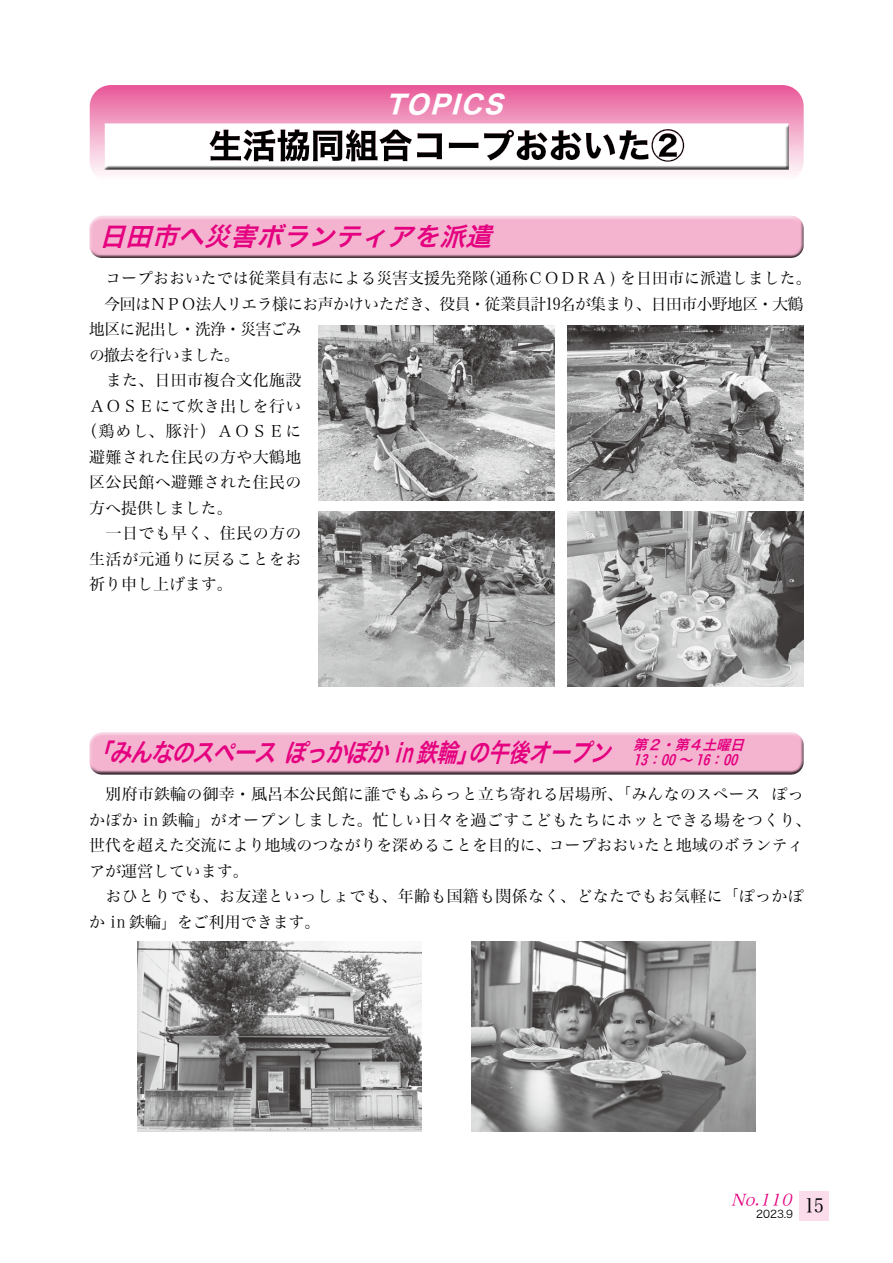
<style>
.page{position:relative;width:893px;height:1263px;background:#fff}
.page>*{position:absolute;margin:0;border:0;box-sizing:border-box;transform-origin:0 0}
.t1{font:italic 25.5px "Hiragino Kaku W6 90 ms RKSJ H";color:#e4007f;scale:.85 1}
.t2{font:italic 25.5px "Hiragino Kaku W6 90 ms RKSJ H";color:#e4007f}
.t3{font:italic 25.5px "Hiragino Kaku W7 90 msp RKSJ H";color:#fff}
.t4{font:15.9px/25.5px "Hiragino Min W3 90 ms RKSJ H";letter-spacing:.015em;color:#000}
.t5{font:15.9px "Hiragino Min W3 90 ms RKSJ H";letter-spacing:-.035em;color:#000}
.t6{font:15.9px "Hiragino Min W3 90 ms RKSJ H";letter-spacing:-.04em;color:#000}
.t7{font:15.9px "Hiragino Min W3 90 ms RKSJ H";letter-spacing:.075em;color:#000}
.t8{font:15.9px "Hiragino Min W3 90 ms RKSJ H";letter-spacing:-.05em;color:#000}
.t9{font:italic 15.9px "Hiragino Min W3 90 msp RKSJ H";color:#e4007f}
.t10{font:italic 13.8px/14.9px "Hiragino Kaku W6 90 ms RKSJ H";color:#e4007f}
.t11{font:10.65px "Hiragino Kaku W3 90 msp RKSJ H";color:#000}
</style>
<div class="page">
<svg style="left:90px;top:85px;width:714px;height:90px;background:#ee89b6"></svg>
<div style="left:89px;top:211px;width:716px;height:43px;background:#fff;opacity:.75"></div>
<div style="left:89px;top:219px;width:717px;height:40px;background:#000;opacity:.75"></div>
<div style="left:89px;top:728px;width:716px;height:42px;background:#fff;opacity:.75"></div>
<div style="left:89px;top:736px;width:717px;height:40px;background:#000;opacity:.75"></div>
<img style="left:567px;top:325px;width:237px;height:176px">
<img style="left:567px;top:511px;width:237px;height:176px">
<img style="left:319px;top:325px;width:236px;height:176px">
<img style="left:319px;top:511px;width:236px;height:176px">
<img style="left:471px;top:941px;width:285px;height:190px">
<img style="left:137px;top:941px;width:285px;height:190px">
<div style="left:104px;top:121px;width:687px;height:48px;background:#f19ec2"></div>
<div style="left:104px;top:122px;width:687px;height:49px;background:#000;opacity:.75"></div>
<div style="left:799px;top:1191px;width:30px;height:29px;background:#fadcea"></div>
<h1 class="t3" style="left:386px;top:91px;width:126px">TOPICS</h1>
<h1 class="t2" style="left:99px;top:224px;width:401px">日田市へ災害ボランティアを派遣</h1>
<p class="t4" style="left:89px;top:266px;width:724px">　コープおおいたでは従業員有志による災害支援先発隊（通称ＣＯＤＲＡ )を日田市に派遣しました。</p>
<p class="t5" style="left:89px;top:295px;width:716px">　今回はＮＰＯ法人リエラ様にお声かけいただき、役員・従業員計19名が集まり、日田市小野地区・大鶴</p>
<p class="t6" style="left:89px;top:321px;width:214px">地区に泥出し・洗浄・災害ごみ</p>
<p class="t8" style="left:89px;top:346px;width:152px">の撤去を行いました。</p>
<p class="t4" style="left:89px;top:368px;width:214px">　また、日田市複合文化施設</p>
<p class="t4" style="left:89px;top:393px;width:214px">ＡＯＳＥにて炊き出しを行い</p>
<p class="t7" style="left:81px;top:423px;width:222px">（鶏めし、豚汁）ＡＯＳＥに</p>
<p class="t4" style="left:89px;top:444px;width:214px">避難された住民の方や大鶴地</p>
<p class="t4" style="left:89px;top:470px;width:214px">区公民館へ避難された住民の</p>
<p class="t4" style="left:89px;top:495px;width:145px">方へ提供しました。</p>
<p class="t4" style="left:89px;top:521px;width:214px">　一日でも早く、住民の方の</p>
<p class="t4" style="left:89px;top:546px;width:214px">生活が元通りに戻ることをお</p>
<p class="t4" style="left:89px;top:572px;width:145px">祈り申し上げます。</p>
<h1 class="t1" style="left:89px;top:739px;width:624px">「みんなのスペース ぽっかぽか in 鉄輪」の午後オープン</h1>
<p class="t10" style="left:633px;top:738px;width:116px">第２・第４土曜日<br>13：00 ～ 16：00</p>
<p class="t4" style="left:89px;top:782px;width:724px">　別府市鉄輪の御幸・風呂本公民館に誰でもふらっと立ち寄れる居場所、「みんなのスペース ぽっかぽか in 鉄輪」がオープンしました。忙しい日々を過ごすこどもたちにホッとできる場をつくり、世代を超えた交流により地域のつながりを深めることを目的に、コープおおいたと地域のボランティアが運営しています。<br>　おひとりでも、お友達といっしょでも、年齢も国籍も関係なく、どなたでもお気軽に「ぽっかぽか in 鉄輪」をご利用できます。</p>
<p class="t9" style="left:731px;top:1192px;width:67px">No.110</p>
<p class="t11" style="left:756px;top:1209px;width:69px">2023.9 <sup>15</sup></p>
</div>
